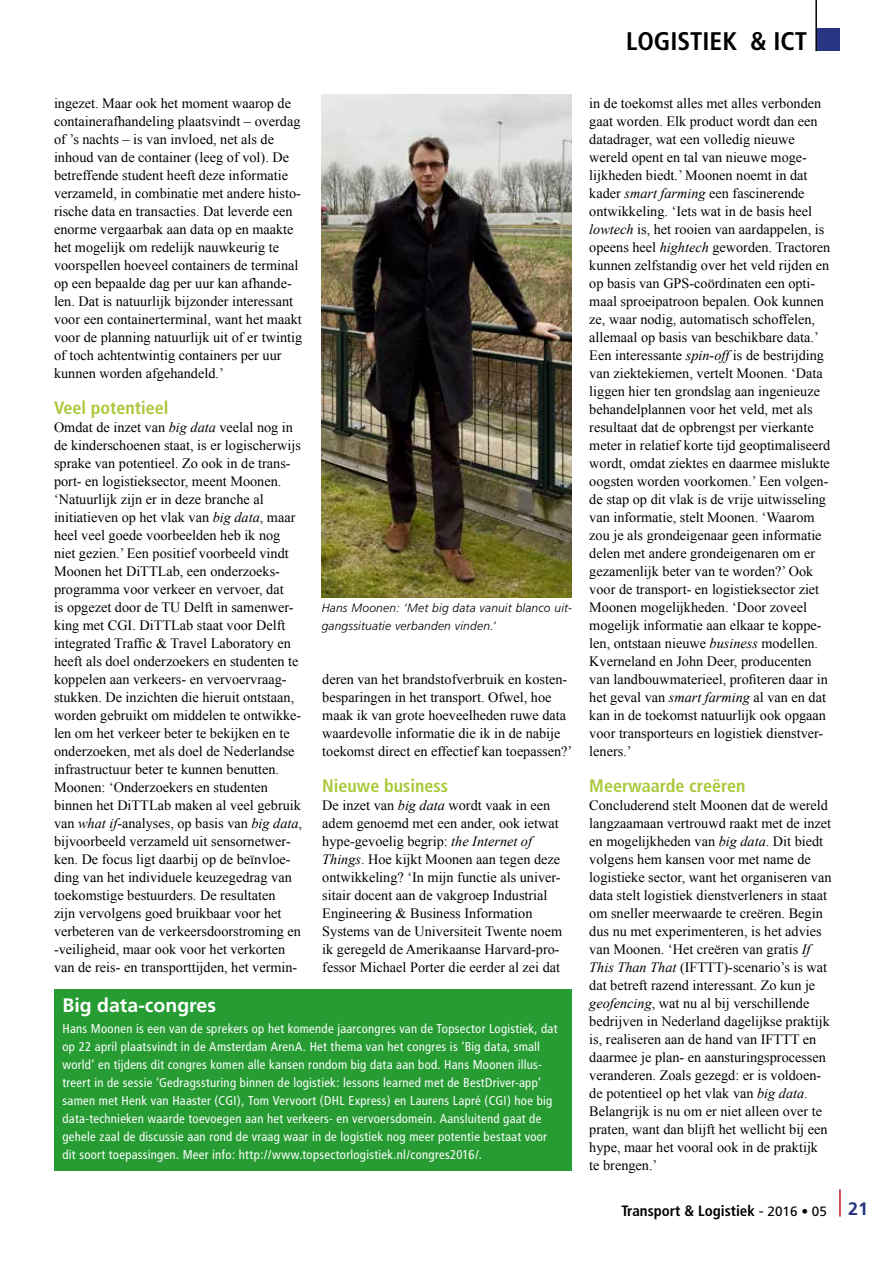
<style>
.page{position:relative;width:893px;height:1263px;background:#fff}
.page>*{position:absolute;margin:0;border:0;box-sizing:border-box;transform-origin:0 0}
.t1{font:700 condensed 25.5px "Frutiger";color:#000}
.t2{font:700 19.5px "Frutiger";color:#fff}
.t3{font:700 condensed 18px "Frutiger";color:#aac839}
.t4{font:700 condensed 15px "Frutiger";color:#000}
.t5{font:14.25px/18px "Times New Roman";color:#000}
.t6{font:condensed 12.75px/18px "Frutiger";letter-spacing:.02em;color:#fff}
.t7{font:italic 300 12px/18px "Frutiger";letter-spacing:.015em;color:#000}
.s1{font-style:italic}
.s2{font-weight:400;font-stretch:normal}
.s3{font-weight:400;font-stretch:normal;font-size:13.5px}
.s4{font-stretch:normal;font-size:18px;color:#283583}
</style>
<div class="page">
<svg style="left:840px;top:1189px;width:1px;height:28px"></svg>
<div style="left:817px;top:29px;width:22px;height:22px;background:#283583"></div>
<img style="left:322px;top:95px;width:249px;height:502px">
<hr style="left:815px;top:0;width:2px;height:51px;background:#000">
<div style="left:54px;top:989px;width:517px;height:181px;background:#269c33"></div>
<h1 class="t1" style="left:626px;top:26px;width:182px">LOGISTIEK &amp; ICT</h1>
<p class="t5" style="left:54px;top:94px;width:250px">ingezet. Maar ook het moment waarop de containerafhandeling plaatsvindt – overdag of ’s nachts – is van invloed, net als de inhoud van de container (leeg of vol). De betreffende student heeft deze informatie verzameld, in combinatie met andere histo&shy;rische data en transacties. Dat leverde een enorme vergaarbak aan data op en maakte het mogelijk om redelijk nauwkeurig te voorspellen hoeveel containers de terminal op een bepaalde dag per uur kan afhande&shy;len. Dat is natuurlijk bijzonder interessant voor een containerterminal, want het maakt voor de planning natuurlijk uit of er twintig of toch achtentwintig containers per uur kunnen worden afgehandeld.’</p>
<p class="t3" style="left:54px;top:397px;width:116px">Veel potentieel</p>
<p class="t5" style="left:54px;top:418px;width:250px">Omdat de inzet van <span class="s1">big data</span> veelal nog in de kinderschoenen staat, is er logischerwijs sprake van potentieel. Zo ook in de trans&shy;port- en logistieksector, meent Moonen. ‘Natuurlijk zijn er in deze branche al initiatieven op het vlak van <span class="s1">big data</span>, maar heel veel goede voorbeelden heb ik nog niet gezien.’ Een positief voorbeeld vindt Moonen het DiTTLab, een onderzoeks&shy;programma voor verkeer en vervoer, dat<br>is opgezet door de TU Delft in samenwer&shy;king met CGI. DiTTLab staat voor Delft integrated Traffic &amp; Travel Laboratory en heeft als doel onderzoekers en studenten te koppelen aan verkeers- en vervoervraag&shy;stukken. De inzichten die hieruit ontstaan, worden gebruikt om middelen te ontwikke&shy;len om het verkeer beter te bekijken en te onderzoeken, met als doel de Nederlandse infrastructuur beter te kunnen benutten.<br>Moonen: ‘Onderzoekers en studenten binnen het DiTTLab maken al veel gebruik van <span class="s1">what if</span>-analyses, op basis van <span class="s1">big data</span>, bijvoorbeeld verzameld uit sensornetwer&shy;ken. De focus ligt daarbij op de beïnvloe&shy;ding van het individuele keuzegedrag van toekomstige bestuurders. De resultaten<br>zijn vervolgens goed bruikbaar voor het verbeteren van de verkeersdoorstroming en -veiligheid, maar ook voor het verkorten van de reis- en transporttijden, het vermin-</p>
<p class="t7" style="left:322px;top:599px;width:252px">Hans Moonen: ‘Met big data vanuit blanco uit&shy;gangssituatie verbanden vinden.’</p>
<p class="t5" style="left:322px;top:670px;width:252px">deren van het brandstofverbruik en kosten&shy;besparingen in het transport. Ofwel, hoe maak ik van grote hoeveelheden ruwe data waardevolle informatie die ik in de nabije toekomst direct en effectief kan toepassen?’</p>
<p class="t3" style="left:322px;top:775px;width:127px">Nieuwe business</p>
<p class="t5" style="left:322px;top:796px;width:241px">De inzet van <span class="s1">big data</span> wordt vaak in een adem genoemd met een ander, ook ietwat hype-gevoelig begrip: <span class="s1">the Internet of Things</span>. Hoe kijkt Moonen aan tegen deze ontwikkeling? ‘In mijn functie als univer&shy;sitair docent aan de vakgroep Industrial Engineering &amp; Business Information Systems van de Universiteit Twente noem ik geregeld de Amerikaanse Harvard-pro&shy;fessor Michael Porter die eerder al zei dat</p>
<h2 class="t2" style="left:63px;top:993px;width:155px">Big data-congres</h2>
<p class="t6" style="left:63px;top:1020px;width:496px">Hans Moonen is een van de sprekers op het komende jaarcongres van de Topsector Logistiek, dat op 22 april plaatsvindt in de Amsterdam ArenA. Het thema van het congres is ‘Big data, small world’ en tijdens dit congres komen alle kansen rondom big data aan bod. Hans Moonen illus&shy;treert in de sessie ‘Gedragssturing binnen de logistiek: lessons learned met de BestDriver-app’ samen met Henk van Haaster (CGI), Tom Vervoort (DHL Express) en Laurens Lapré (CGI) hoe big data-technieken waarde toevoegen aan het verkeers- en vervoersdomein. Aansluitend gaat de gehele zaal de discussie aan rond de vraag waar in de logistiek nog meer potentie bestaat voor dit soort toepassingen. Meer info: http://www.topsectorlogistiek.nl/congres2016/.</p>
<p class="t5" style="left:589px;top:94px;width:243px">in de toekomst alles met alles verbonden gaat worden. Elk product wordt dan een datadrager, wat een volledig nieuwe wereld opent en tal van nieuwe moge&shy;lijkheden biedt.’ Moonen noemt in dat kader <span class="s1">smart farming</span> een fascinerende ontwikkeling. ‘Iets wat in de basis heel <span class="s1">lowtech</span> is, het rooien van aardappelen, is opeens heel <span class="s1">hightech</span> geworden. Tractoren kunnen zelfstandig over het veld rijden en op basis van GPS-coördinaten een opti&shy;maal sproeipatroon bepalen. Ook kunnen ze, waar nodig, automatisch schoffelen, allemaal op basis van beschikbare data.’ Een interessante <span class="s1">spin-off</span> is de bestrijding van ziektekiemen, vertelt Moonen. ‘Data liggen hier ten grondslag aan ingenieuze behandelplannen voor het veld, met als resultaat dat de opbrengst per vierkante meter in relatief korte tijd geoptimaliseerd wordt, omdat ziektes en daarmee mislukte oogsten worden voorkomen.’ Een volgen&shy;de stap op dit vlak is de vrije uitwisseling van informatie, stelt Moonen. ‘Waarom zou je als grondeigenaar geen informatie delen met andere grondeigenaren om er gezamenlijk beter van te worden?’ Ook voor de transport- en logistieksector ziet Moonen mogelijkheden. ‘Door zoveel mogelijk informatie aan elkaar te koppe&shy;len, ontstaan nieuwe <span class="s1">business</span> modellen.<br>Kverneland en John Deer, producenten van landbouwmaterieel, profiteren daar in het geval van <span class="s1">smart farming</span> al van en dat kan in de toekomst natuurlijk ook opgaan voor transporteurs en logistiek dienstver&shy;leners.’</p>
<p class="t3" style="left:589px;top:775px;width:158px">Meerwaarde creëren</p>
<p class="t5" style="left:589px;top:796px;width:244px">Concluderend stelt Moonen dat de wereld langzaamaan vertrouwd raakt met de inzet en mogelijkheden van <span class="s1">big data</span>. Dit biedt volgens hem kansen voor met name de logistieke sector, want het organiseren van data stelt logistiek dienstverleners in staat om sneller meerwaarde te creëren. Begin dus nu met experimenteren, is het advies van Moonen. ‘Het creëren van gratis <span class="s1">If This Than That</span> (IFTTT)-scenario’s is wat dat betreft razend interessant. Zo kun je <span class="s1">geofencing</span>, wat nu al bij verschillende bedrijven in Nederland dagelijkse praktijk is, realiseren aan de hand van IFTTT en daarmee je plan- en aansturingsprocessen veranderen. Zoals gezegd: er is voldoen&shy;de potentieel op het vlak van <span class="s1">big data</span>.<br>Belangrijk is nu om er niet alleen over te praten, want dan blijft het wellicht bij een hype, maar het vooral ook in de praktijk te brengen.’</p>
<p class="t4" style="left:621px;top:1202px;width:248px">Transport &amp; Logistiek <span class="s2">-</span> <span class="s3">2016 • 05</span> <span class="s4">21</span></p>
</div>
